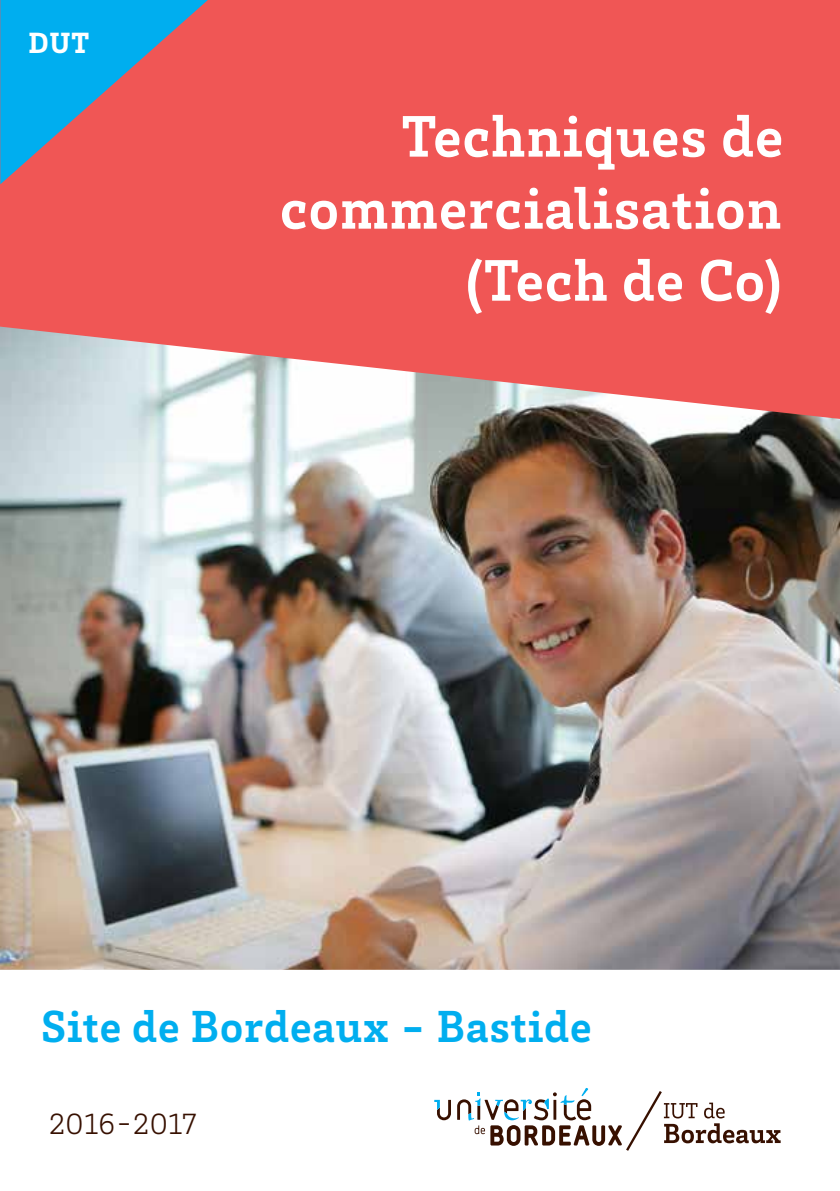
<style>
.page{position:relative;width:840px;height:1191px;background:#fff}
.page>*{position:absolute;margin:0;border:0;box-sizing:border-box;transform-origin:0 0}
.t1{font:700 60px/72px "Brix Slab";letter-spacing:.02em;color:#fff;text-align:right}
.t2{font:700 46px "Brix Slab";letter-spacing:.02em;color:#00aeef}
.t3{font:300 30px "Brix Slab";letter-spacing:.02em;color:#371000}
.t4{font:900 30px "Brix Slab";color:#fff}
</style>
<div class="page">
<div style="left:0;top:0;width:839px;height:326px;background:#f05655"></div>
<svg style="left:0;top:0;width:208px;height:184px;background:#7881a1"></svg>
<img style="left:0;top:326px;width:839px;height:643px">
<svg style="left:434px;top:1099px;width:17px;height:21px"></svg>
<svg style="left:457px;top:1088px;width:323px;height:63px"></svg>
<p class="t4" style="left:29px;top:23px;width:62px">DUT</p>
<p class="t1" style="left:280px;top:98px;width:504px">Techniques de commercialisation (Tech de Co)</p>
<p class="t2" style="left:41px;top:996px;width:552px">Site de Bordeaux - Bastide</p>
<p class="t3" style="left:49px;top:1104px;width:149px">2016-2017</p>
</div>
